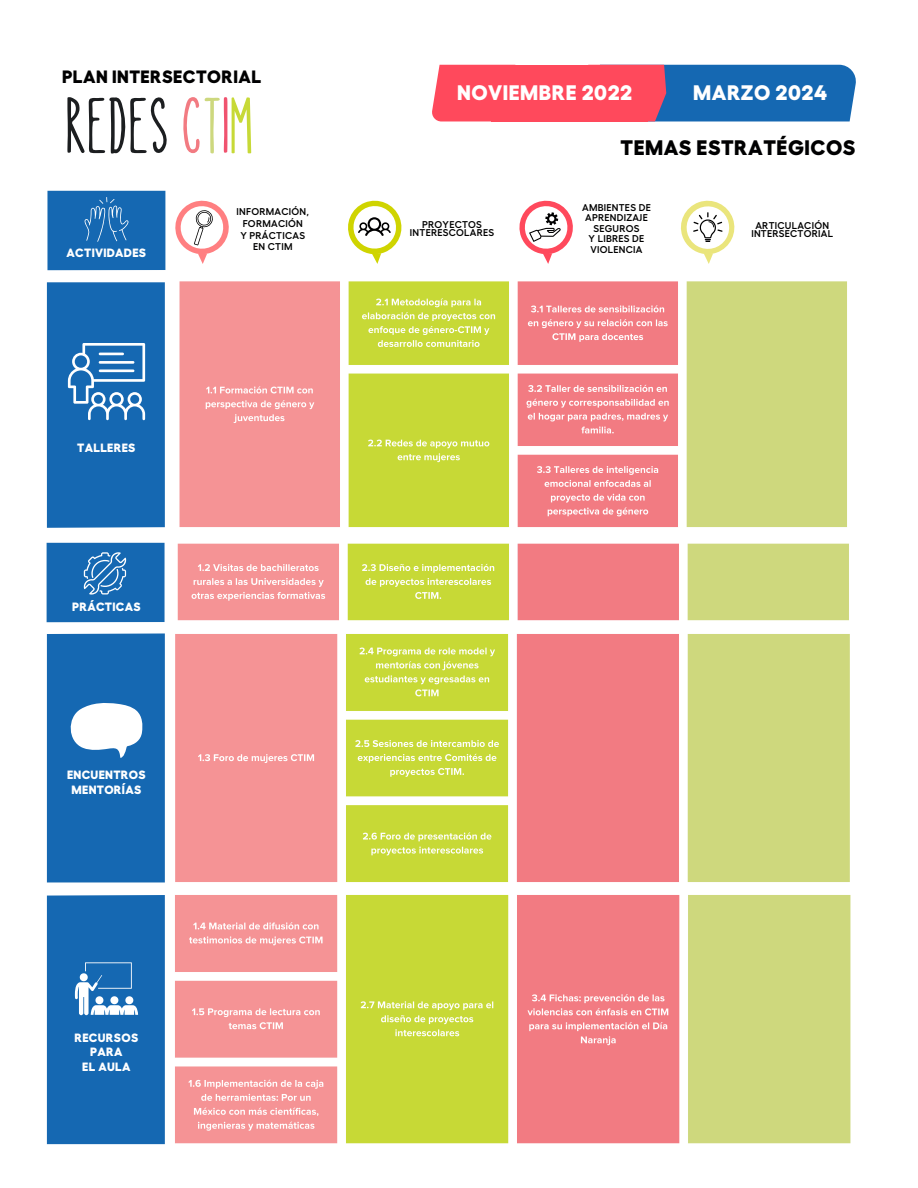
<style>
.page{position:relative;width:918px;height:1188px;background:#fff}
.page>*{position:absolute;margin:0;border:0;box-sizing:border-box;transform-origin:0 0}
.t1{font:800 21px "Fellix";letter-spacing:.025em;color:#fff}
.t2{font:800 21px "Fellix";letter-spacing:.025em;color:#000001}
.t3{font:800 17.85px "Fellix";letter-spacing:.025em;color:#000001}
.t4{font:800 12px/14.4px "Fellix";letter-spacing:.025em;color:#fff;text-align:center}
.t5{font:600 9.9px/10.5px "Fellix";letter-spacing:.025em;color:#000001;text-align:center}
</style>
<div class="page">
<div style="left:47px;top:191px;width:118px;height:79px;background:#1568b2"></div>
<div style="left:47px;top:543px;width:118px;height:79px;background:#1568b2"></div>
<svg style="left:67px;top:97px;width:100px;height:57px"></svg>
<svg style="left:183px;top:97px;width:68px;height:56px"></svg>
<svg style="left:648px;top:65px;width:208px;height:56px;background:#2967ac"></svg>
<div style="left:432px;top:65px;width:60px;height:56px;background:#ff495c"></div>
<div style="left:492px;top:65px;width:156px;height:56px;background:#ff495c"></div>
<img style="left:179px;top:281px;width:668px;height:247px">
<img style="left:177px;top:543px;width:672px;height:78px">
<img style="left:175px;top:634px;width:675px;height:249px">
<img style="left:164px;top:895px;width:687px;height:250px">
<svg style="left:175px;top:200px;width:54px;height:64px"></svg>
<svg style="left:348px;top:200px;width:54px;height:64px"></svg>
<svg style="left:519px;top:200px;width:54px;height:64px"></svg>
<svg style="left:681px;top:200px;width:54px;height:64px"></svg>
<svg style="left:84px;top:197px;width:45px;height:45px"></svg>
<svg style="left:47px;top:282px;width:118px;height:246px;background:#2270b6"></svg>
<svg style="left:47px;top:633px;width:118px;height:249px;background:#2c77b9"></svg>
<div style="left:47px;top:895px;width:118px;height:249px;background:#1568b2"></div>
<svg style="left:84px;top:552px;width:42px;height:43px"></svg>
<h2 class="t3" style="left:62px;top:62px;width:201px">PLAN INTERSECTORIAL</h2>
<p class="t4" style="left:67px;top:245px;width:81px">ACTIVIDADES</p>
<p class="t4" style="left:77px;top:439px;width:60px">TALLERES</p>
<p class="t4" style="left:72px;top:598px;width:70px">PRÁCTICAS</p>
<p class="t4" style="left:67px;top:766px;width:80px">ENCUENTROS<br>MENTORÍAS</p>
<p class="t5" style="left:237px;top:204px;width:74px;line-height:11.9px">INFORMACIÓN,<br>FORMACIÓN<br>Y PRÁCTICAS<br>EN CTIM</p>
<p class="t4" style="left:75px;top:1029px;width:65px">RECURSOS<br>PARA<br>EL AULA</p>
<h1 class="t1" style="left:457px;top:75px;width:177px">NOVIEMBRE 2022</h1>
<h1 class="t1" style="left:693px;top:75px;width:135px">MARZO 2024</h1>
<h1 class="t2" style="left:621px;top:130px;width:236px">TEMAS ESTRATÉGICOS</h1>
<p class="t5" style="left:410px;top:219px;width:86px;line-height:7.9px">PROYECTOS<br>INTERESCOLARES</p>
<p class="t5" style="left:582px;top:201px;width:70px">AMBIENTES DE<br>APRENDIZAJE<br>SEGUROS<br>Y LIBRES DE<br>VIOLENCIA</p>
<p class="t5" style="left:751px;top:220px;width:83px;line-height:7.9px">ARTICULACIÓN<br>INTERSECTORIAL</p>
</div>
